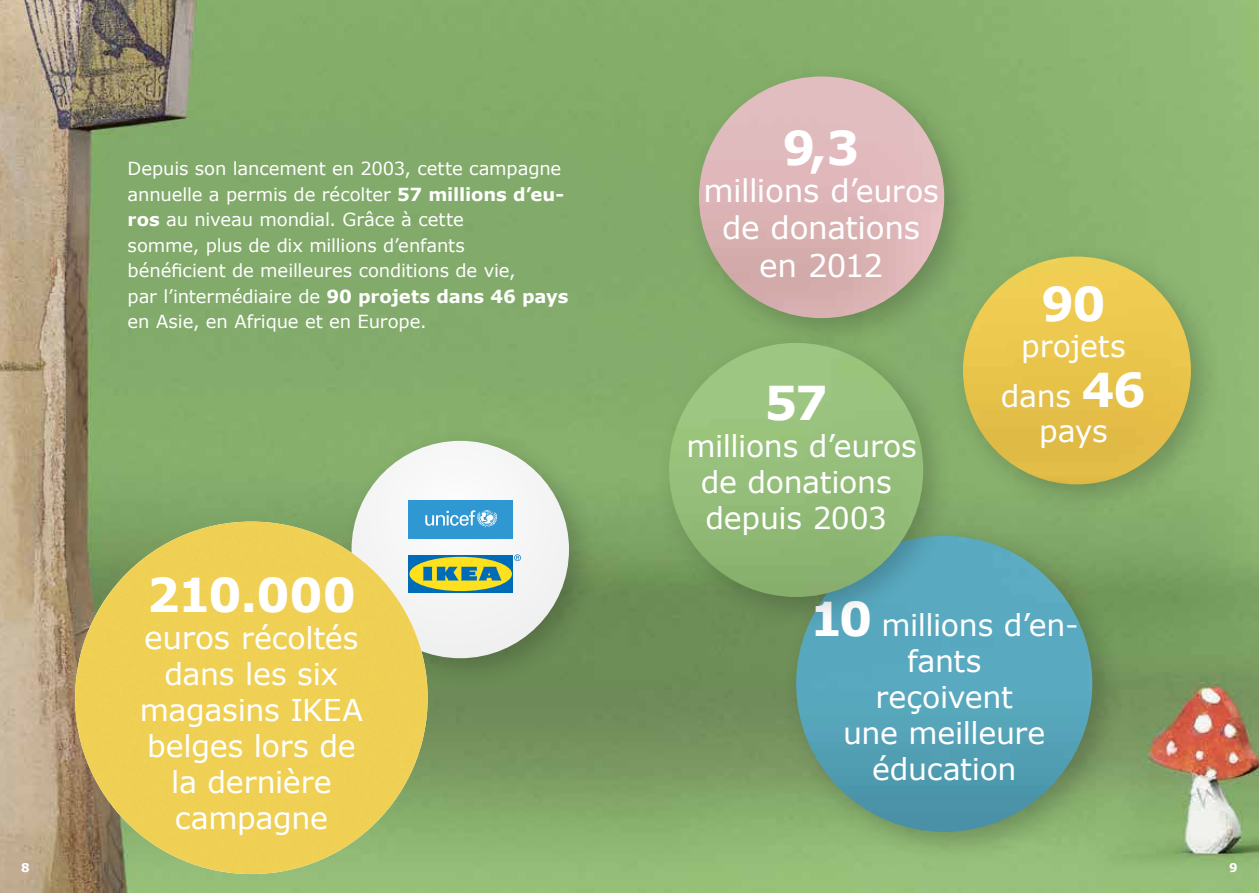
<style>
.page{position:relative;width:1259px;height:893px;background:#fff}
.page>*{position:absolute;margin:0;border:0;box-sizing:border-box;transform-origin:0 0}
.t1{font:700 46.65px "Verdana IKEA";letter-spacing:-.045em;color:#fff}
.t2{font:31.05px/37.3px "Verdana IKEA";letter-spacing:-.01em;color:#fff;text-align:center}
.t3{font:30px/36px "Verdana IKEA";letter-spacing:-.01em;color:#fff;text-align:center}
.t4{font:18px/25.5px "Verdana IKEA";letter-spacing:-.005em;color:#fff}
.t5{font:700 12px "Verdana IKEA";color:#fff}
.s1{font-weight:700}
.s2{font-size:31.05px}
.s3{font-size:30px}
.s4{font-weight:700;font-size:46.65px}
</style>
<div class="page">
<img style="left:0;top:0;width:1259px;height:893px">
<div style="left:337px;top:426px;width:264px;height:264px;background:#000;opacity:.2"></div>
<div style="left:351px;top:441px;width:218px;height:217px;background:#f4f5f5;border-radius:109px"></div>
<div style="left:409px;top:555px;width:104px;height:38px;background:#006bb6"></div>
<div style="left:409px;top:557px;width:103px;height:34px;background:#ffe01c;border-radius:50%"></div>
<svg style="left:514px;top:554px;width:7px;height:7px"></svg>
<svg style="left:423px;top:567px;width:79px;height:13px"></svg>
<div style="left:781px;top:521px;width:343px;height:343px;background:#000;opacity:.2"></div>
<img style="left:796px;top:536px;width:296px;height:296px;border-radius:148px">
<div style="left:654px;top:328px;width:302px;height:302px;background:#000;opacity:.2"></div>
<img style="left:669px;top:343px;width:254px;height:254px;border-radius:127px">
<div style="left:684px;top:62px;width:292px;height:288px;background:#000;opacity:.2"></div>
<img style="left:699px;top:76px;width:245px;height:242px">
<div style="left:948px;top:242px;width:275px;height:275px;background:#000;opacity:.2"></div>
<img style="left:963px;top:257px;width:228px;height:227px;border-radius:114px">
<div style="left:75px;top:522px;width:353px;height:352px;background:#efd054;border-radius:176px"></div>
<div style="left:408px;top:500px;width:105px;height:38px;background:#2f97d1"></div>
<svg style="left:425px;top:510px;width:72px;height:17px"></svg>
<p class="t4" style="left:128px;top:156px;width:442px">Depuis son lancement en 2003, cette campagne annuelle a permis de récolter <span class="s1">57 millions d’eu&shy;ros</span> au niveau mondial. Grâce à cette<br>somme, plus de dix millions d’enfants<br>bénéficient de meilleures conditions de vie,<br>par l’intermédiaire de <span class="s1">90 projets dans 46 pays </span>en Asie, en Afrique et en Europe.</p>
<h1 class="t1" style="left:147px;top:565px;width:211px">210.000</h1>
<h3 class="t3" style="left:140px;top:621px;width:225px"><span class="s2">euros</span> récoltés dans les six magasins IKEA belges lors de la dernière campagne</h3>
<h1 class="t1" style="left:782px;top:117px;width:79px">9,3</h1>
<h2 class="t2" style="left:703px;top:172px;width:237px">millions d’<span class="s3">euros </span>de donations en 2012</h2>
<h1 class="t1" style="left:764px;top:373px;width:65px">57</h1>
<h3 class="t3" style="left:686px;top:429px;width:232px">millions d’euros de donations depuis 2003</h3>
<h1 class="t1" style="left:1041px;top:273px;width:66px">90</h1>
<h3 class="t3" style="left:1001px;top:321px;width:147px;line-height:49.9px">projets dans <span class="s4">46</span></h3>
<h3 class="t3" style="left:1039px;top:414px;width:70px">pays</h3>
<h3 class="t3" style="left:809px;top:608px;width:270px"><span class="s4">10</span> millions d’en&shy;fants<br>reçoivent<br>une meilleure éducation</h3>
<p class="t5" style="left:21px;top:859px;width:10px">8</p>
<p class="t5" style="left:1229px;top:859px;width:10px">9</p>
</div>
